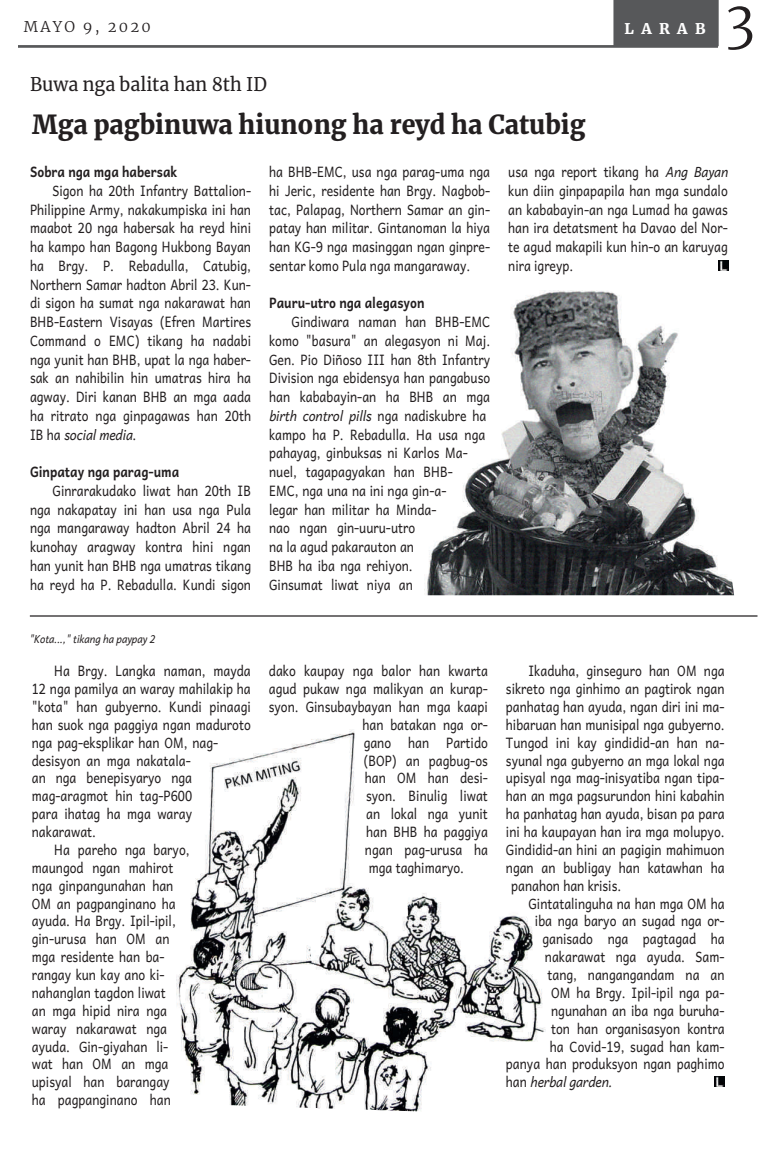
<style>
.page{position:relative;width:765px;height:1170px;background:#fff}
.page>*{position:absolute;margin:0;border:0;box-sizing:border-box;transform-origin:0 0}
.t1{font:300 55px "Merriweather";color:#231f20}
.t2{font:900 26.25px "Merriweather";color:#231f20;scale:.95 1}
.t3{font:18.75px "Merriweather";color:#231f20;scale:.95 1}
.t4{font:300 14.75px "Merriweather";letter-spacing:.15em;color:#231f20}
.t5{font:900 14.75px "Merriweather";letter-spacing:.495em;color:#fefefe}
.t6{font:14.38px/18.8px "Andika New Basic";letter-spacing:.005em;color:#231f20;text-align:justify;scale:.85 1}
.t7{font:700 14.38px "Andika New Basic";color:#231f20;scale:.85 1}
.t8{font:italic 14.38px "Andika New Basic";color:#231f20;scale:.85 1}
.t9{font:italic 11.25px "Andika New Basic";letter-spacing:.005em;color:#231f20;scale:.85 1}
.s1{font-style:italic}
.s2{font-style:normal}
</style>
<div class="page">
<div style="left:614px;top:0;width:104px;height:46px;background:#57585a"></div>
<div style="left:613px;top:0;width:106px;height:46px;border:1px solid #57585a"></div>
<hr style="left:18px;top:45px;width:700px;height:3px;background:#57585a">
<hr style="left:30px;top:615px;width:727px;height:2px;background:#231f20">
<img style="left:427px;top:291px;width:307px;height:304px">
<svg style="left:718px;top:260px;width:10px;height:11px"></svg>
<svg style="left:714px;top:1076px;width:10px;height:11px"></svg>
<img style="left:177px;top:730px;width:368px;height:382px">
<p class="t4" style="left:24px;top:17px;width:128px">MAYO 9, 2020</p>
<p class="t5" style="left:625px;top:20px;width:83px">LARAB</p>
<h3 class="t3" style="left:30px;top:72px;width:251px">Buwa nga balita han 8th ID</h3>
<h1 class="t1" style="left:725px;top:-13px;width:32px">3</h1>
<h2 class="t2" style="left:32px;top:108px;width:584px">Mga pagbinuwa hiunong ha reyd ha Catubig</h2>
<p class="t7" style="left:30px;top:160px;width:175px">Sobra nga mga habersak</p>
<p class="t6" style="left:30px;top:181px;width:262px;text-indent:22px">Sigon ha 20th Infantry Battalion-Philippine Army, nakakumpiska ini han maabot 20 nga habersak ha reyd hini ha kampo han Bagong Hukbong Bayan ha Brgy. P. Rebadulla, Catubig, Northern Samar hadton Abril 23. Kun‐ di sigon ha sumat nga nakarawat han BHB-Eastern Visayas (Efren Martires Command o EMC) tikang ha nadabi nga yunit han BHB, upat la nga haber‐ sak an nahibilin hin umatras hira ha agway. Diri kanan BHB an mga aada ha ritrato nga ginpagawas han 20th IB ha <span class="s1">social media</span>.</p>
<p class="t7" style="left:30px;top:460px;width:177px">Ginpatay nga parag-uma</p>
<p class="t6" style="left:30px;top:481px;width:262px;text-indent:22px">Ginrarakudako liwat han 20th IB nga nakapatay ini han usa nga Pula nga mangaraway hadton Abril 24 ha kunohay aragway kontra hini ngan han yunit han BHB nga umatras tikang ha reyd ha P. Rebadulla. Kundi sigon</p>
<p class="t6" style="left:269px;top:162px;width:262px">ha BHB-EMC, usa nga parag-uma nga hi Jeric, residente han Brgy. Nagbob‐ tac, Palapag, Northern Samar an gin‐ patay han militar. Gintanoman la hiya han KG-9 nga masinggan ngan ginpre‐ sentar komo Pula nga mangaraway.</p>
<p class="t7" style="left:269px;top:291px;width:184px">Pauru-utro nga alegasyon</p>
<p class="t6" style="left:269px;top:312px;width:262px;text-align:left;text-indent:22px">Gindiwara naman han BHB-EMC komo "basura" an alegasyon ni Maj.<br>Gen. Pio Diñoso III han 8th Infantry<br>Division nga ebidensya han pangabuso han kababayin-an ha BHB an mga <span class="s1">birth control pills</span> nga nadiskubre ha kampo ha P. Rebadulla. Ha usa nga pahayag, ginbuksas ni Karlos Ma‐ nuel, tagapagyakan han BHB-<br>EMC, nga una na ini nga gin-a‐<br>legar han militar ha Minda‐<br>nao ngan gin-uuru-utro<br>na la agud pakarauton an<br>BHB ha iba nga rehiyon.<br>Ginsumat liwat niya an</p>
<p class="t6" style="left:508px;top:162px;width:260px">usa nga report tikang ha <span class="s1">Ang Bayan </span>kun diin ginpapapila han mga sundalo an kababayin-an nga Lumad ha gawas han ira detatsment ha Davao del Nor‐ te agud makapili kun hin-o an karuyag nira igreyp.</p>
<p class="t9" style="left:29px;top:630px;width:149px">"Kota...," tikang ha paypay 2</p>
<p class="t6" style="left:54px;top:661px;width:233px">Ha Brgy. Langka naman, mayda</p>
<p class="t6" style="left:32px;top:679px;width:259px">12 nga pamilya an waray mahilakip ha</p>
<p class="t6" style="left:32px;top:697px;width:259px">"kota" han gubyerno. Kundi pinaagi</p>
<p class="t6" style="left:32px;top:715px;width:259px">han suok nga paggiya ngan maduroto</p>
<p class="t6" style="left:32px;top:732px;width:221px">nga pag-eksplikar han OM, nag‐</p>
<p class="t6" style="left:32px;top:750px;width:189px">desisyon an mga nakatala‐</p>
<p class="t6" style="left:32px;top:768px;width:190px">an nga benepisyaryo nga</p>
<p class="t6" style="left:32px;top:786px;width:190px">mag-aragmot hin tag-P600</p>
<p class="t6" style="left:32px;top:804px;width:190px">para ihatag ha mga waray</p>
<p class="t6" style="left:32px;top:822px;width:77px">nakarawat.</p>
<p class="t6" style="left:54px;top:840px;width:161px">Ha pareho nga baryo,</p>
<p class="t6" style="left:32px;top:858px;width:168px">maungod ngan mahirot</p>
<p class="t6" style="left:32px;top:875px;width:168px">nga ginpangunahan han</p>
<p class="t6" style="left:32px;top:893px;width:171px">OM an pagpanginano ha</p>
<p class="t6" style="left:32px;top:911px;width:171px">ayuda. Ha Brgy. Ipil-ipil,</p>
<p class="t6" style="left:32px;top:929px;width:164px">gin-urusa han OM an</p>
<p class="t6" style="left:32px;top:947px;width:158px">mga residente han ba‐</p>
<p class="t6" style="left:32px;top:965px;width:158px">rangay kun kay ano ki‐</p>
<p class="t6" style="left:32px;top:983px;width:159px">nahanglan tagdon liwat</p>
<p class="t6" style="left:32px;top:1001px;width:161px">an mga hipid nira nga</p>
<p class="t6" style="left:32px;top:1018px;width:161px">waray nakarawat nga</p>
<p class="t6" style="left:32px;top:1036px;width:162px">ayuda. Gin-giyahan li‐</p>
<p class="t6" style="left:32px;top:1054px;width:162px">wat han OM an mga</p>
<p class="t6" style="left:32px;top:1072px;width:164px">upisyal han barangay</p>
<p class="t6" style="left:32px;top:1090px;width:165px">ha pagpanginano han</p>
<p class="t6" style="left:269px;top:661px;width:259px">dako kaupay nga balor han kwarta</p>
<p class="t6" style="left:269px;top:679px;width:259px">agud pukaw nga malikyan an kurap‐</p>
<p class="t6" style="left:269px;top:697px;width:259px">syon. Ginsubaybayan han mga kaapi</p>
<p class="t6" style="left:362px;top:715px;width:149px">han batakan nga or‐</p>
<p class="t6" style="left:364px;top:732px;width:148px">gano han Partido</p>
<p class="t6" style="left:364px;top:750px;width:148px">(BOP) an pagbug-os</p>
<p class="t6" style="left:365px;top:768px;width:146px">han OM han desi‐</p>
<p class="t6" style="left:366px;top:786px;width:145px">syon. Binulig liwat</p>
<p class="t6" style="left:366px;top:804px;width:145px">an lokal nga yunit</p>
<p class="t6" style="left:366px;top:822px;width:145px">han BHB ha paggiya</p>
<p class="t6" style="left:365px;top:840px;width:146px">ngan pag-urusa ha</p>
<p class="t6" style="left:369px;top:858px;width:114px">mga taghimaryo.</p>
<p class="t6" style="left:528px;top:661px;width:232px">Ikaduha, ginseguro han OM nga</p>
<p class="t6" style="left:506px;top:679px;width:259px">sikreto nga ginhimo an pagtirok ngan</p>
<p class="t6" style="left:506px;top:697px;width:259px">panhatag han ayuda, ngan diri ini ma‐</p>
<p class="t6" style="left:506px;top:715px;width:259px">hibaruan han munisipal nga gubyerno.</p>
<p class="t6" style="left:506px;top:732px;width:259px">Tungod ini kay gindidid-an han na‐</p>
<p class="t6" style="left:506px;top:750px;width:259px">syunal nga gubyerno an mga lokal nga</p>
<p class="t6" style="left:506px;top:768px;width:259px">upisyal nga mag-inisyatiba ngan tipa‐</p>
<p class="t6" style="left:506px;top:786px;width:259px">han an mga pagsurundon hini kabahin</p>
<p class="t6" style="left:506px;top:804px;width:259px">ha panhatag han ayuda, bisan pa para</p>
<p class="t6" style="left:506px;top:822px;width:259px">ini ha kaupayan han ira mga molupyo.</p>
<p class="t6" style="left:506px;top:840px;width:259px">Gindidid-an hini an pagigin mahimuon</p>
<p class="t6" style="left:506px;top:858px;width:259px">ngan an bubligay han katawhan ha</p>
<p class="t6" style="left:511px;top:875px;width:131px">panahon han krisis.</p>
<p class="t6" style="left:528px;top:893px;width:232px">Gintatalinguha na han mga OM ha</p>
<p class="t6" style="left:535px;top:911px;width:225px">iba nga baryo an sugad nga or‐</p>
<p class="t6" style="left:542px;top:929px;width:216px">ganisado nga pagtagad ha</p>
<p class="t6" style="left:545px;top:947px;width:213px">nakarawat nga ayuda. Sam‐</p>
<p class="t6" style="left:547px;top:965px;width:210px">tang, nangangandam na an</p>
<p class="t6" style="left:551px;top:983px;width:206px">OM ha Brgy. Ipil-ipil nga pa‐</p>
<p class="t6" style="left:551px;top:1001px;width:206px">ngunahan an iba nga buruha‐</p>
<p class="t6" style="left:551px;top:1018px;width:205px">ton han organisasyon kontra</p>
<p class="t6" style="left:550px;top:1036px;width:207px">ha Covid-19, sugad han kam‐</p>
<p class="t6" style="left:506px;top:1054px;width:259px">panya han produksyon ngan paghimo</p>
<p class="t8" style="left:506px;top:1070px;width:127px"><span class="s2">han</span> herbal garden.</p>
</div>
